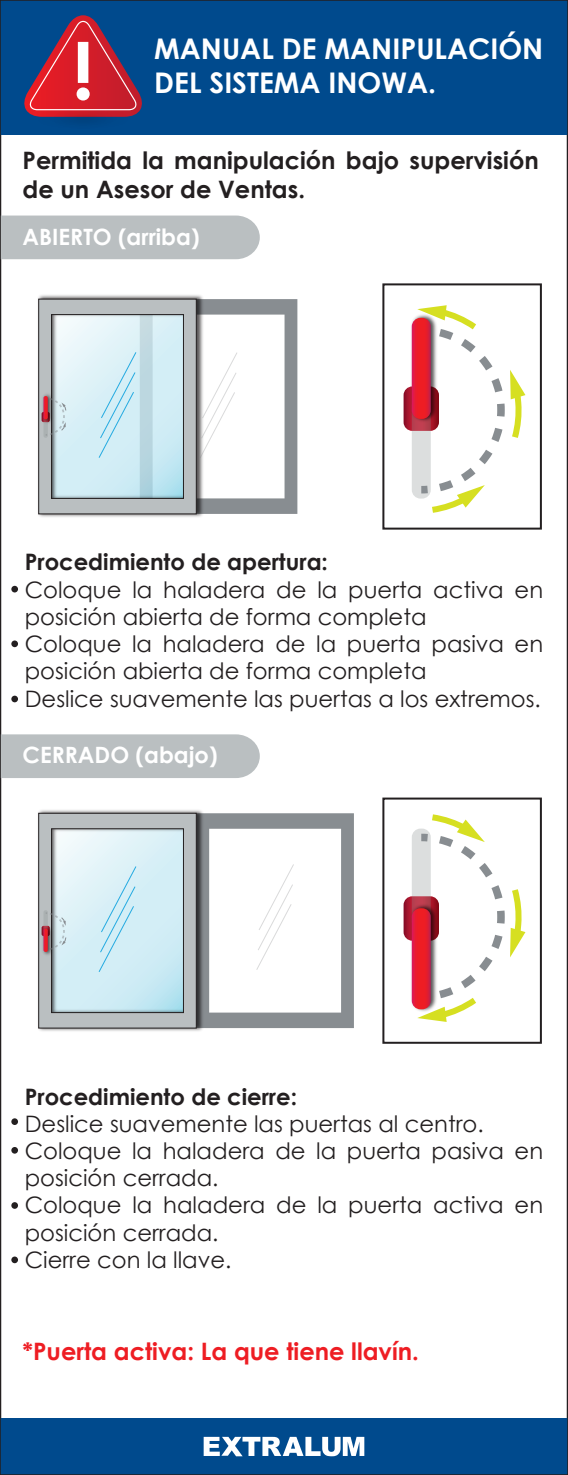
<style>
.page{position:relative;width:568px;height:1475px;background:#fff}
.page>*{position:absolute;margin:0;border:0;box-sizing:border-box;transform-origin:0 0}
.t1{font:700 28.4px/34.2px "Century Gothic";color:#fff}
.t2{font:700 24px/28.8px "Century Gothic";color:#231f20}
.t3{font:700 24px "Century Gothic";color:#ee1d23}
.t4{font:22.6px/27.2px "Century Gothic";color:#231f20}
.t5{font:700 22.6px "Century Gothic";color:#231f20}
.t6{font:700 22.4px "Century Gothic";color:#fff}
</style>
<div class="page">
<div style="left:2px;top:215px;width:258px;height:44px;background:#babfc1"></div>
<div style="left:0;top:0;width:567px;height:135px;background:#004a8d"></div>
<div style="left:0;top:1417px;width:567px;height:58px;background:#004a8d"></div>
<svg style="left:203px;top:1436px;width:161px;height:20px"></svg>
<svg style="left:24px;top:15px;width:118px;height:102px"></svg>
<div style="left:2px;top:734px;width:258px;height:44px;background:#babfc1"></div>
<svg style="left:205px;top:299px;width:92px;height:215px"></svg>
<img style="left:38px;top:295px;width:167px;height:222px">
<svg style="left:38px;top:298px;width:159px;height:217px;background:#c1d2d8"></svg>
<div style="left:43px;top:414px;width:5px;height:24px;background:#abb1b2;border-radius:2px"></div>
<img style="left:40px;top:391px;width:15px;height:34px">
<svg style="left:98px;top:351px;width:39px;height:108px;background:#ccebf5"></svg>
<svg style="left:42px;top:396px;width:24px;height:40px"></svg>
<svg style="left:200px;top:352px;width:37px;height:106px"></svg>
<svg style="left:403px;top:305px;width:122px;height:208px"></svg>
<div style="left:382px;top:283px;width:159px;height:246px;border:2px solid #231f20"></div>
<svg style="left:403px;top:814px;width:122px;height:208px"></svg>
<div style="left:382px;top:797px;width:159px;height:246px;border:2px solid #231f20"></div>
<svg style="left:205px;top:813px;width:149px;height:215px"></svg>
<img style="left:39px;top:810px;width:166px;height:221px">
<svg style="left:38px;top:812px;width:159px;height:217px;background:#c3d4d9"></svg>
<div style="left:43px;top:910px;width:5px;height:23px;background:#abb1b2;border-radius:2px"></div>
<img style="left:40px;top:924px;width:15px;height:33px">
<svg style="left:98px;top:865px;width:39px;height:108px;background:#ccebf5"></svg>
<svg style="left:42px;top:912px;width:24px;height:40px"></svg>
<svg style="left:256px;top:864px;width:38px;height:106px"></svg>
<div style="left:11px;top:586px;width:7px;height:6px;background:#231f20;border-radius:50%"></div>
<div style="left:11px;top:640px;width:7px;height:7px;background:#231f20;border-radius:50%"></div>
<div style="left:11px;top:695px;width:7px;height:7px;background:#231f20;border-radius:50%"></div>
<div style="left:11px;top:1118px;width:7px;height:7px;background:#231f20;border-radius:50%"></div>
<div style="left:11px;top:1147px;width:7px;height:6px;background:#231f20;border-radius:50%"></div>
<div style="left:11px;top:1202px;width:7px;height:6px;background:#231f20;border-radius:50%"></div>
<div style="left:11px;top:1256px;width:7px;height:7px;background:#231f20;border-radius:50%"></div>
<p class="t1" style="left:154px;top:30px;width:390px">MANUAL DE MANIPULACIÓN<br>DEL SISTEMA INOWA.</p>
<p class="t2" style="left:23px;top:145px;width:517px">Permitida la manipulación bajo supervisión de un Asesor de Ventas.</p>
<p class="t6" style="left:23px;top:219px;width:178px">ABIERTO (arriba)</p>
<p class="t5" style="left:25px;top:545px;width:304px">Procedimiento de apertura:</p>
<p class="t4" style="left:25px;top:575px;width:519px">Coloque la haladera de la puerta activa en posición abierta de forma completa<br>Coloque la haladera de la puerta pasiva en posición abierta de forma completa<br>Deslice suavemente las puertas a los extremos.</p>
<p class="t6" style="left:23px;top:738px;width:196px">CERRADO (abajo)</p>
<p class="t5" style="left:25px;top:1079px;width:274px">Procedimiento de cierre:</p>
<p class="t4" style="left:25px;top:1109px;width:519px">Deslice suavemente las puertas al centro.<br>Coloque la haladera de la puerta pasiva en posición cerrada.<br>Coloque la haladera de la puerta activa en posición cerrada.<br>Cierre con la llave.</p>
<p class="t3" style="left:23px;top:1333px;width:398px">*Puerta activa: La que tiene llavín.</p>
</div>
